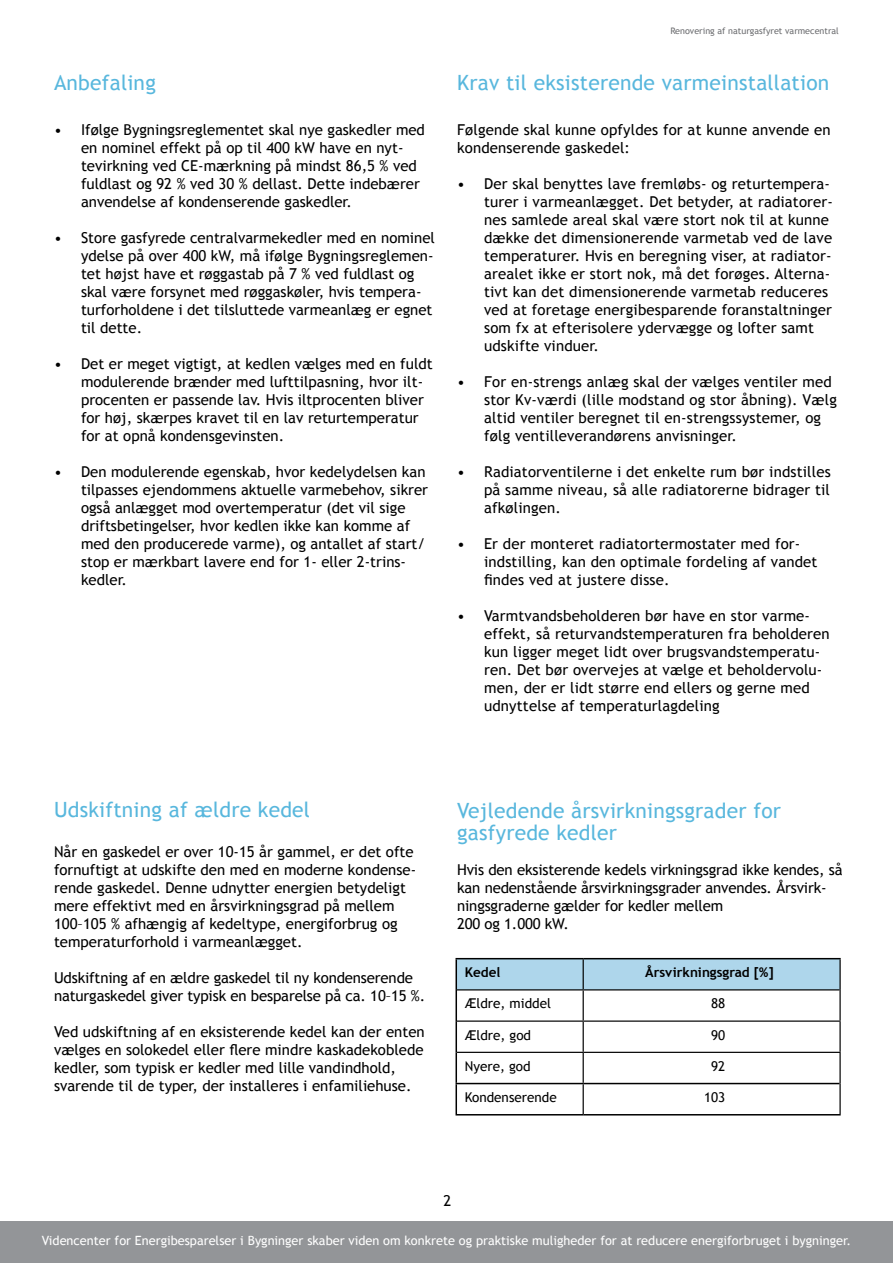
<style>
.page{position:relative;width:893px;height:1263px;background:#fff}
.page>*{position:absolute;margin:0;border:0;box-sizing:border-box;transform-origin:0 0}
.t1{font:21px/22px "Trebuchet MS";letter-spacing:.01em;color:#58b7dd}
.t2{font:15px/18px "Trebuchet MS";color:#000}
.t3{font:13.5px "Trebuchet MS";color:#000}
.t4{font:700 13.5px "Trebuchet MS";color:#000}
.t5{font:12.75px "Trebuchet MS";color:#fff}
.t6{font:9px "Trebuchet MS";color:#6d6e71}
</style>
<div class="page">
<div style="left:0;top:1221px;width:893px;height:42px;background:#939598"></div>
<div style="left:457px;top:959px;width:382px;height:30px;background:#aed6eb"></div>
<hr style="left:583px;top:959px;width:1px;height:30px;background:#000">
<hr style="left:839px;top:959px;width:2px;height:31px;background:#000">
<hr style="left:457px;top:989px;width:126px;height:1px;background:#000">
<hr style="left:583px;top:989px;width:256px;height:1px;background:#000">
<hr style="left:583px;top:990px;width:1px;height:30px;background:#000">
<hr style="left:839px;top:990px;width:2px;height:30px;background:#000">
<hr style="left:457px;top:1020px;width:126px;height:2px;background:#000">
<hr style="left:583px;top:1020px;width:258px;height:2px;background:#000">
<hr style="left:583px;top:1022px;width:1px;height:30px;background:#000">
<hr style="left:839px;top:1022px;width:2px;height:30px;background:#000">
<hr style="left:457px;top:1052px;width:126px;height:1px;background:#000">
<hr style="left:583px;top:1052px;width:258px;height:1px;background:#000">
<hr style="left:583px;top:1053px;width:1px;height:30px;background:#000">
<hr style="left:839px;top:1053px;width:2px;height:30px;background:#000">
<hr style="left:583px;top:1084px;width:1px;height:30px;background:#000">
<hr style="left:839px;top:1083px;width:2px;height:31px;background:#000">
<hr style="left:455px;top:958px;width:128px;height:1px;background:#000">
<hr style="left:455px;top:959px;width:2px;height:31px;background:#000">
<hr style="left:583px;top:958px;width:258px;height:1px;background:#000">
<hr style="left:455px;top:990px;width:2px;height:31px;background:#000">
<hr style="left:455px;top:1021px;width:2px;height:31px;background:#000">
<hr style="left:455px;top:1052px;width:2px;height:31px;background:#000">
<hr style="left:455px;top:1083px;width:128px;height:1px;background:#000">
<hr style="left:455px;top:1084px;width:2px;height:30px;background:#000">
<hr style="left:583px;top:1083px;width:256px;height:1px;background:#000">
<hr style="left:455px;top:1114px;width:128px;height:1px;background:#000">
<hr style="left:583px;top:1114px;width:258px;height:1px;background:#000">
<h1 class="t1" style="left:54px;top:72px;width:103px">Anbefaling</h1>
<p class="t2" style="left:81px;top:120px;width:345px;text-indent:-27px">• Ifølge Bygningsreglementet skal nye gaskedler med en nominel effekt på op til 400 kW have en nyt&shy;tevirkning ved CE-mærkning på mindst 86,5 % ved fuldlast og 92 % ved 30 % dellast. Dette indebærer anvendelse af kondenserende gaskedler.</p>
<p class="t2" style="left:81px;top:228px;width:355px;text-indent:-27px">• Store gasfyrede centralvarmekedler med en nominel ydelse på over 400 kW, må ifølge Bygningsreglemen&shy;tet højst have et røggastab på 7 % ved fuldlast og skal være forsynet med røggaskøler, hvis tempera&shy;turforholdene i det tilsluttede varmeanlæg er egnet til dette.</p>
<p class="t2" style="left:81px;top:354px;width:353px;text-indent:-27px">• Det er meget vigtigt, at kedlen vælges med en fuldt modulerende brænder med lufttilpasning, hvor ilt&shy;procenten er passende lav. Hvis iltprocenten bliver for høj, skærpes kravet til en lav returtemperatur for at opnå kondensgevinsten.</p>
<p class="t2" style="left:81px;top:462px;width:349px;text-indent:-27px">• Den modulerende egenskab, hvor kedelydelsen kan tilpasses ejendommens aktuelle varmebehov, sikrer også anlægget mod overtemperatur (det vil sige driftsbetingelser, hvor kedlen ikke kan komme af med den producerede varme), og antallet af start/ stop er mærkbart lavere end for 1- eller 2-trins&shy;kedler.</p>
<p class="t6" style="left:670px;top:26px;width:170px">Renovering af naturgasfyret varmecentral</p>
<h1 class="t1" style="left:457px;top:72px;width:374px">Krav til eksisterende varmeinstallation</h1>
<p class="t2" style="left:457px;top:120px;width:375px">Følgende skal kunne opfyldes for at kunne anvende en kondenserende gaskedel:</p>
<p class="t2" style="left:484px;top:174px;width:350px;text-indent:-27px">• Der skal benyttes lave fremløbs- og returtempera&shy;turer i varmeanlægget. Det betyder, at radiatorer&shy;nes samlede areal skal være stort nok til at kunne dække det dimensionerende varmetab ved de lave temperaturer. Hvis en beregning viser, at radiator&shy;arealet ikke er stort nok, må det forøges. Alterna&shy;tivt kan det dimensionerende varmetab reduceres ved at foretage energibesparende foranstaltninger som fx at efterisolere ydervægge og lofter samt udskifte vinduer.</p>
<p class="t2" style="left:484px;top:372px;width:354px;text-indent:-27px">• For en-strengs anlæg skal der vælges ventiler med stor Kv-værdi (lille modstand og stor åbning). Vælg altid ventiler beregnet til en-strengssystemer, og følg ventilleverandørens anvisninger.</p>
<p class="t2" style="left:484px;top:462px;width:348px;text-align:justify;text-indent:-27px">• Radiatorventilerne i det enkelte rum bør indstilles på samme niveau, så alle radiatorerne bidrager til afkølingen.</p>
<p class="t2" style="left:484px;top:534px;width:335px;text-indent:-27px">• Er der monteret radiatortermostater med for&shy;indstilling, kan den optimale fordeling af vandet findes ved at justere disse.</p>
<p class="t2" style="left:484px;top:606px;width:347px;text-indent:-27px">• Varmtvandsbeholderen bør have en stor varme&shy;effekt, så returvandstemperaturen fra beholderen kun ligger meget lidt over brugsvandstemperatu&shy;ren. Det bør overvejes at vælge et beholdervolu&shy;men, der er lidt større end ellers og gerne med udnyttelse af temperaturlagdeling</p>
<h1 class="t1" style="left:54px;top:799px;width:258px">Udskiftning af ældre kedel</h1>
<p class="t2" style="left:54px;top:843px;width:364px">Når en gaskedel er over 10-15 år gammel, er det ofte fornuftigt at udskifte den med en moderne kondense&shy;rende gaskedel. Denne udnytter energien betydeligt mere effektivt med en årsvirkningsgrad på mellem 100–105 % afhængig af kedeltype, energiforbrug og temperaturforhold i varmeanlægget.</p>
<p class="t2" style="left:54px;top:969px;width:373px">Udskiftning af en ældre gaskedel til ny kondenserende naturgaskedel giver typisk en besparelse på ca. 10–15 %.</p>
<p class="t2" style="left:54px;top:1023px;width:372px">Ved udskiftning af en eksisterende kedel kan der enten vælges en solokedel eller flere mindre kaskadekoblede kedler, som typisk er kedler med lille vandindhold, svarende til de typer, der installeres i enfamiliehuse.</p>
<h1 class="t1" style="left:457px;top:800px;width:325px">Vejledende årsvirkningsgrader for gasfyrede kedler</h1>
<p class="t2" style="left:457px;top:861px;width:387px">Hvis den eksisterende kedels virkningsgrad ikke kendes, så kan nedenstående årsvirkningsgrader anvendes. Årsvirk&shy;ningsgraderne gælder for kedler mellem<br>200 og 1.000 kW.</p>
<p class="t4" style="left:465px;top:964px;width:37px">Kedel</p>
<p class="t4" style="left:645px;top:964px;width:130px">Årsvirkningsgrad [%]</p>
<p class="t3" style="left:465px;top:996px;width:88px">Ældre, middel</p>
<p class="t3" style="left:711px;top:996px;width:16px">88</p>
<p class="t3" style="left:465px;top:1027px;width:68px">Ældre, god</p>
<p class="t3" style="left:711px;top:1027px;width:16px">90</p>
<p class="t3" style="left:465px;top:1058px;width:67px">Nyere, god</p>
<p class="t3" style="left:711px;top:1058px;width:16px">92</p>
<p class="t3" style="left:465px;top:1089px;width:93px">Kondenserende</p>
<p class="t3" style="left:704px;top:1089px;width:23px">103</p>
<p class="t2" style="left:443px;top:1192px;width:9px">2</p>
<p class="t5" style="left:42px;top:1233px;width:811px">Videncenter for Energibesparelser i Bygninger skaber viden om konkrete og praktiske muligheder for at reducere energiforbruget i bygninger.</p>
</div>
